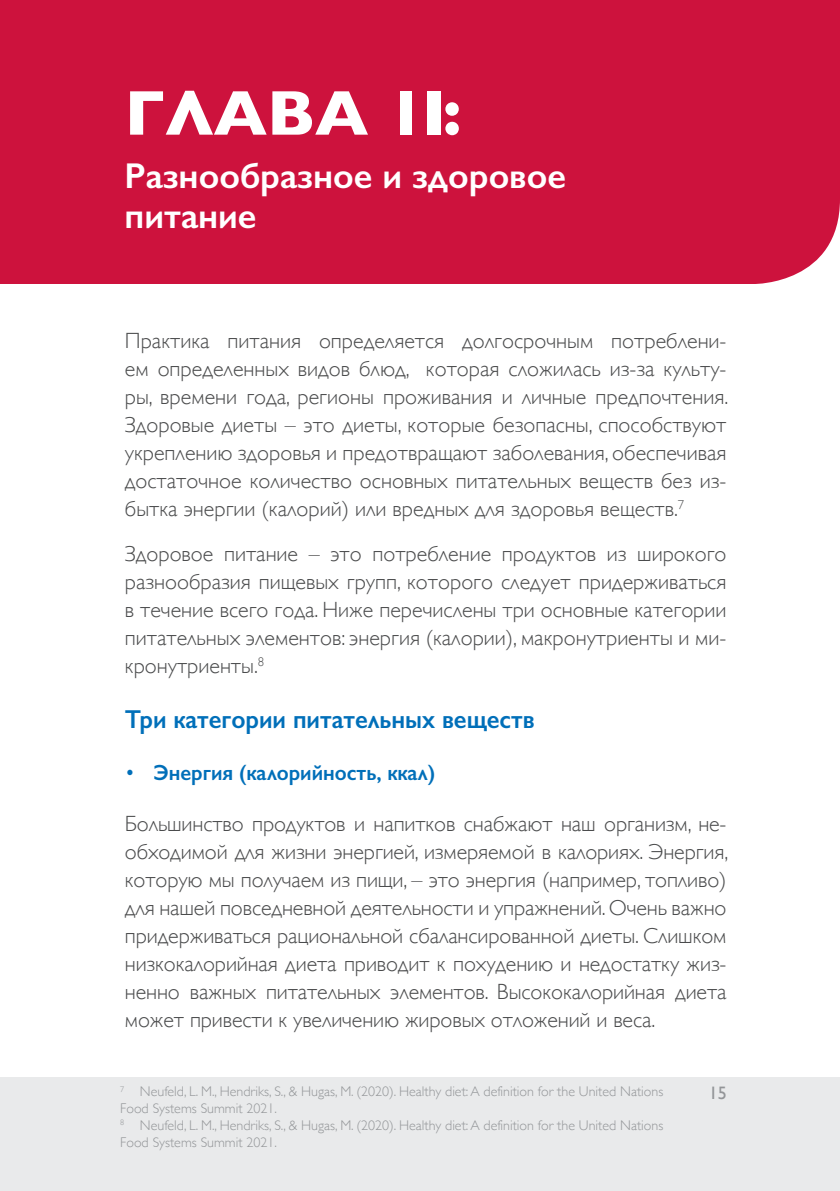
<style>
.page{position:relative;width:840px;height:1191px;background:#fff}
.page>*{position:absolute;margin:0;border:0;box-sizing:border-box;transform-origin:0 0}
.t1{font:700 64px "Gill Sans";color:#fff}
.t2{font:600 36px/40px "Gill Sans";color:#fff}
.t3{font:600 26px "Gill Sans";color:#006fb9;scale:.95 1}
.t4{font:300 22px/28px "Gill Sans";color:#4b4c4d;text-align:justify}
.t5{font:600 22px "Gill Sans";color:#006fb9;scale:.95 1}
.t6{font:18px "Gill Sans";color:#939598}
.t7{font:300 14px/16.8px "Gill Sans";color:#939598}
.s1{font-weight:300}
</style>
<div class="page">
<div style="left:0;top:1077px;width:839px;height:114px;background:#e9eaeb"></div>
<div style="left:0;top:0;width:839px;height:284px;background:#cd123d"></div>
<h2 class="t1" style="left:125px;top:62px;width:338px">ГЛАВА 1I:</h2>
<h2 class="t2" style="left:125px;top:156px;width:442px">Разнообразное и здоровое питание</h2>
<p class="t4" style="left:125px;top:326px;width:604px">Практика питания определяется долгосрочным потреблени&shy;ем определенных видов блюд, которая сложилась из-за культу&shy;ры, времени года, регионы проживания и личные предпочтения.<br>Здоровые диеты – это диеты, которые безопасны, способствуют укреплению здоровья и предотвращают заболевания, обеспечивая достаточное количество основных питательных веществ без из&shy;бытка энергии (калорий) или вредных для здоровья веществ.<sup>7</sup></p>
<p class="t4" style="left:125px;top:539px;width:602px">Здоровое питание – это потребление продуктов из широкого разнообразия пищевых групп, которого следует придерживаться в течение всего года. Ниже перечислены три основные категории питательных элементов: энергия (калории), макронутриенты и ми&shy;кронутриенты.<sup>8</sup></p>
<h3 class="t3" style="left:125px;top:703px;width:432px">Три категории питательных веществ</h3>
<p class="t5" style="left:125px;top:759px;width:328px"><span class="s1">•</span> Энергия (калорийность, ккал)</p>
<p class="t4" style="left:125px;top:808px;width:604px">Большинство продуктов и напитков снабжают наш организм, не&shy;обходимой для жизни энергией, измеряемой в калориях. Энергия, которую мы получаем из пищи, – это энергия (например, топливо) для нашей повседневной деятельности и упражнений. Очень важно придерживаться рациональной сбалансированной диеты. Слишком низкокалорийная диета приводит к похудению и недостатку жиз&shy;ненно важных питательных элементов. Высококалорийная диета может привести к увеличению жировых отложений и веса.</p>
<p class="t7" style="left:120px;top:1082px;width:544px"><sup>7</sup> Neufeld, L. M., Hendriks, S., &amp; Hugas, M. (2020). Healthy diet: A definition for the United Nations<br>Food Systems Summit 2021.</p>
<p class="t7" style="left:120px;top:1116px;width:544px"><sup>8</sup> Neufeld, L. M., Hendriks, S., &amp; Hugas, M. (2020). Healthy diet: A definition for the United Nations<br>Food Systems Summit 2021.</p>
<p class="t6" style="left:708px;top:1082px;width:19px">15</p>
</div>
